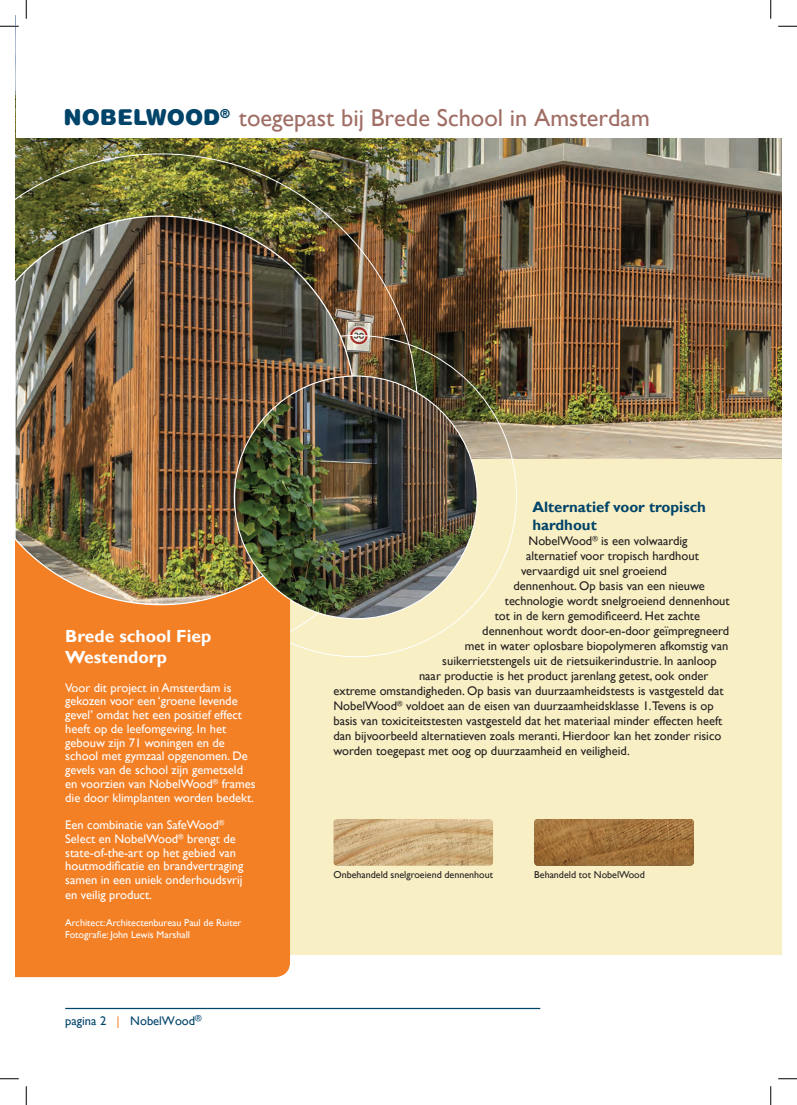
<style>
.page{position:relative;width:797px;height:1105px;background:#fff}
.page>*{position:absolute;margin:0;border:0;box-sizing:border-box;transform-origin:0 0}
.t1{font:24.38px "Gill Sans";color:#a06e65}
.t2{font:700 17.5px/21px "Gill Sans";color:#fff}
.t3{font:700 15px/18px "Gill Sans";color:#00446a}
.t4{font:12.5px "Gill Sans";color:#231f20}
.t5{font:12.5px/13.8px "Gill Sans";color:#fff}
.t6{font:12.5px "Gill Sans";color:#00446a}
.t7{font:10px/12px "Gill Sans";color:#fff}
.t8{font:10px "Gill Sans";color:#231f20}
.s1{font-family:"Helvetica Rounded";font-weight:900;font-size:21.88px;color:#00446a}
.s2{color:#f48026}
</style>
<div class="page">
<div style="left:16px;top:459px;width:754px;height:496px;background:#f8efc4"></div>
<hr style="left:65px;top:1008px;width:475px;height:1px;background:#00446a">
<div style="left:770px;top:459px;width:11px;height:496px;background:#f8efc4"></div>
<img style="left:16px;top:138px;width:765px;height:321px">
<img style="left:333px;top:819px;width:160px;height:47px">
<img style="left:16px;top:153px;width:402px;height:504px">
<div style="left:16px;top:605px;width:274px;height:372px;background:#f48026"></div>
<img style="left:16px;top:215px;width:340px;height:390px">
<img style="left:233px;top:375px;width:245px;height:245px">
<img style="left:534px;top:819px;width:159px;height:47px">
<svg style="left:0;top:25px;width:19px;height:2px"></svg>
<svg style="left:778px;top:25px;width:19px;height:2px"></svg>
<svg style="left:0;top:1078px;width:19px;height:1px"></svg>
<svg style="left:778px;top:1078px;width:19px;height:1px"></svg>
<svg style="left:25px;top:0;width:2px;height:19px"></svg>
<svg style="left:25px;top:1086px;width:2px;height:19px"></svg>
<svg style="left:770px;top:0;width:1px;height:19px"></svg>
<svg style="left:770px;top:1086px;width:1px;height:19px"></svg>
<h1 class="t1" style="left:64px;top:103px;width:587px"><span class="s1">NOBELWOOD</span><sup>®</sup> toegepast bij Brede School in Amsterdam</h1>
<h2 class="t2" style="left:65px;top:626px;width:148px">Brede school Fiep<br>Westendorp</h2>
<p class="t5" style="left:65px;top:681px;width:192px">Voor dit project in Amsterdam is gekozen voor een ‘groene levende gevel’ omdat het een positief effect heeft op de leefomgeving. In het gebouw zijn 71 woningen en de school met gymzaal opgenomen. De gevels van de school zijn gemetseld en voorzien van NobelWood<sup>®</sup> frames die door klimplanten worden bedekt.</p>
<p class="t5" style="left:65px;top:818px;width:180px">Een combinatie van SafeWood<sup>® </sup>Select en NobelWood<sup>®</sup> brengt de state-of-the-art op het gebied van houtmodificatie en brandvertraging samen in een uniek onderhoudsvrij</p>
<p class="t5" style="left:65px;top:888px;width:88px">en veilig product.</p>
<p class="t7" style="left:65px;top:917px;width:178px">Architect: Architectenbureau Paul de Ruiter<br>Fotografie: John Lewis Marshall</p>
<p class="t6" style="left:65px;top:1014px;width:138px">pagina 2 <span class="s2">|</span> NobelWood<sup>®</sup></p>
<p class="t3" style="left:532px;top:499px;width:175px">Alternatief voor tropisch hardhout</p>
<p class="t4" style="left:528px;top:534px;width:160px">NobelWood<sup>®</sup> is een volwaardig</p>
<p class="t4" style="left:526px;top:549px;width:174px">alternatief voor tropisch hardhout</p>
<p class="t4" style="left:521px;top:564px;width:147px">vervaardigd uit snel groeiend</p>
<p class="t4" style="left:513px;top:579px;width:193px">dennenhout. Op basis van een nieuwe</p>
<p class="t4" style="left:505px;top:594px;width:226px">technologie wordt snelgroeiend dennenhout</p>
<p class="t4" style="left:495px;top:609px;width:207px">tot in de kern gemodificeerd. Het zachte</p>
<p class="t4" style="left:482px;top:624px;width:248px">dennenhout wordt door-en-door geïmpregneerd</p>
<p class="t4" style="left:465px;top:639px;width:265px">met in water oplosbare biopolymeren afkomstig van</p>
<p class="t4" style="left:442px;top:654px;width:276px">suikerrietstengels uit de rietsuikerindustrie. In aanloop</p>
<p class="t4" style="left:419px;top:669px;width:291px">naar productie is het product jarenlang getest, ook onder</p>
<p class="t4" style="left:333px;top:684px;width:391px">extreme omstandigheden. Op basis van duurzaamheidstests is vastgesteld dat</p>
<p class="t4" style="left:333px;top:699px;width:382px">NobelWood<sup>®</sup> voldoet aan de eisen van duurzaamheidsklasse 1.Tevens is op</p>
<p class="t4" style="left:333px;top:714px;width:390px">basis van toxiciteitstesten vastgesteld dat het materiaal minder effecten heeft</p>
<p class="t4" style="left:333px;top:729px;width:389px">dan bijvoorbeeld alternatieven zoals meranti. Hierdoor kan het zonder risico</p>
<p class="t4" style="left:333px;top:744px;width:298px">worden toegepast met oog op duurzaamheid en veiligheid.</p>
<p class="t8" style="left:333px;top:869px;width:161px">Onbehandeld snelgroeiend dennenhout</p>
<p class="t8" style="left:534px;top:869px;width:112px">Behandeld tot NobelWood</p>
</div>
